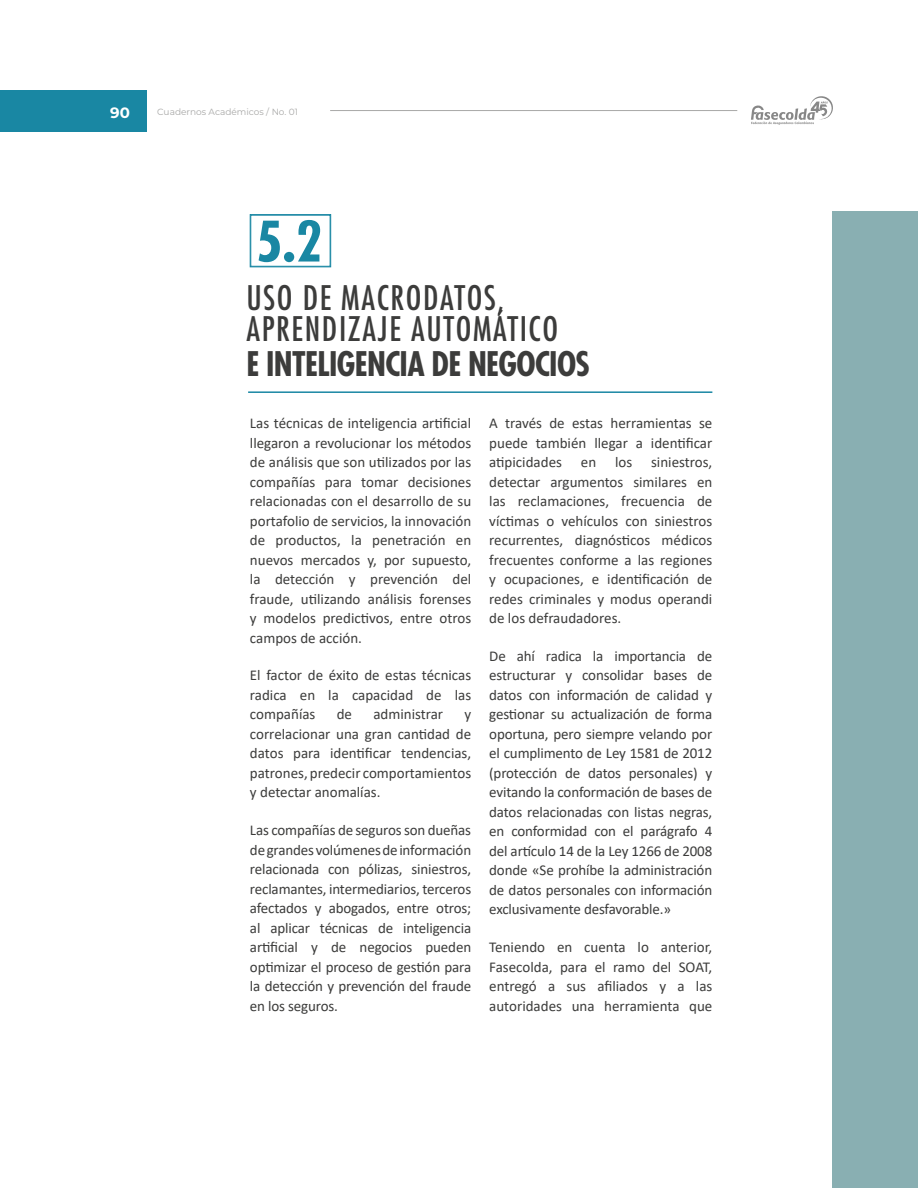
<style>
.page{position:relative;width:918px;height:1188px;background:#fff}
.page>*{position:absolute;margin:0;border:0;box-sizing:border-box;transform-origin:0 0}
.t1{font:700 condensed 54.15px "Futura Std";color:#1987a3}
.t2{font:condensed 33px/31.5px "Futura Std";letter-spacing:.05em;color:#3c3c3b}
.t3{font:700 condensed 33px "Futura Std";letter-spacing:-.02em;color:#3c3c3b}
.t4{font:15px/19.5px "Calibri";color:#3c3c3b;text-align:justify}
.t5{font:700 15px "Montserrat";color:#fff}
.t6{font:9px "Montserrat";color:#a8a8a7}
</style>
<div class="page">
<div style="left:0;top:90px;width:146px;height:41px;background:#1987a3"></div>
<hr style="left:330px;top:110px;width:407px;height:1px;background:#a8a8a7">
<svg style="left:751px;top:96px;width:82px;height:29px"></svg>
<div style="left:833px;top:211px;width:85px;height:977px;background:#89afb2"></div>
<svg style="left:250px;top:214px;width:81px;height:53px"></svg>
<hr style="left:248px;top:391px;width:464px;height:2px;background:#1987a3">
<p class="t5" style="left:110px;top:102px;width:21px">90</p>
<p class="t6" style="left:157px;top:106px;width:142px">Cuadernos Académicos / No. 01</p>
<h1 class="t1" style="left:256px;top:208px;width:68px">5.2</h1>
<h2 class="t2" style="left:247px;top:282px;width:313px">USO DE MACRODATOS,<br>APRENDIZAJE AUTOMÁTICO</h2>
<h2 class="t3" style="left:247px;top:343px;width:345px">E INTELIGENCIA DE NEGOCIOS</h2>
<p class="t4" style="left:250px;top:413px;width:223px">Las técnicas de inteligencia artificial llegaron a revolucionar los métodos de análisis que son utilizados por las compañías para tomar decisiones relacionadas con el desarrollo de su portafolio de servicios, la innovación de productos, la penetración en nuevos mercados y, por supuesto, la detección y prevención del fraude, utilizando análisis forenses y modelos predictivos, entre otros campos de acción.</p>
<p class="t4" style="left:250px;top:665px;width:223px">El factor de éxito de estas técnicas radica en la capacidad de las compañías</p>
<p class="t4" style="left:337px;top:704px;width:17px">de</p>
<p class="t4" style="left:373px;top:704px;width:71px">administrar</p>
<p class="t4" style="left:250px;top:704px;width:223px;text-indent:215px">y correlacionar una gran cantidad de datos para identificar tendencias, patrones, predecir comportamientos y detectar anomalías.</p>
<p class="t4" style="left:250px;top:820px;width:223px">Las compañías de seguros son dueñas de grandes volúmenes de información relacionada con pólizas, siniestros, reclamantes, intermediarios, terceros afectados y abogados, entre otros; al aplicar técnicas de inteligencia artificial y de negocios pueden optimizar el proceso de gestión para la detección y prevención del fraude en los seguros.</p>
<p class="t4" style="left:489px;top:413px;width:225px">A través de estas herramientas se puede también llegar a identificar atipicidades</p>
<p class="t4" style="left:581px;top:452px;width:17px">en</p>
<p class="t4" style="left:615px;top:452px;width:19px">los</p>
<p class="t4" style="left:489px;top:452px;width:225px;text-indent:162px">siniestros, detectar argumentos similares en las reclamaciones, frecuencia de víctimas o vehículos con siniestros recurrentes, diagnósticos médicos frecuentes conforme a las regiones y ocupaciones, e identificación de redes criminales y modus operandi de los defraudadores.</p>
<p class="t4" style="left:489px;top:646px;width:225px">De ahí radica la importancia de estructurar y consolidar bases de datos con información de calidad y gestionar su actualización de forma oportuna, pero siempre velando por el cumplimento de Ley 1581 de 2012 (protección de datos personales) y evitando la conformación de bases de datos relacionadas con listas negras, en conformidad con el parágrafo 4 del artículo 14 de la Ley 1266 de 2008 donde «Se prohíbe la administración de datos personales con información exclusivamente desfavorable.»</p>
<p class="t4" style="left:489px;top:937px;width:225px">Teniendo en cuenta lo anterior, Fasecolda, para el ramo del SOAT, entregó a sus afiliados y a las autoridades una herramienta que</p>
</div>
